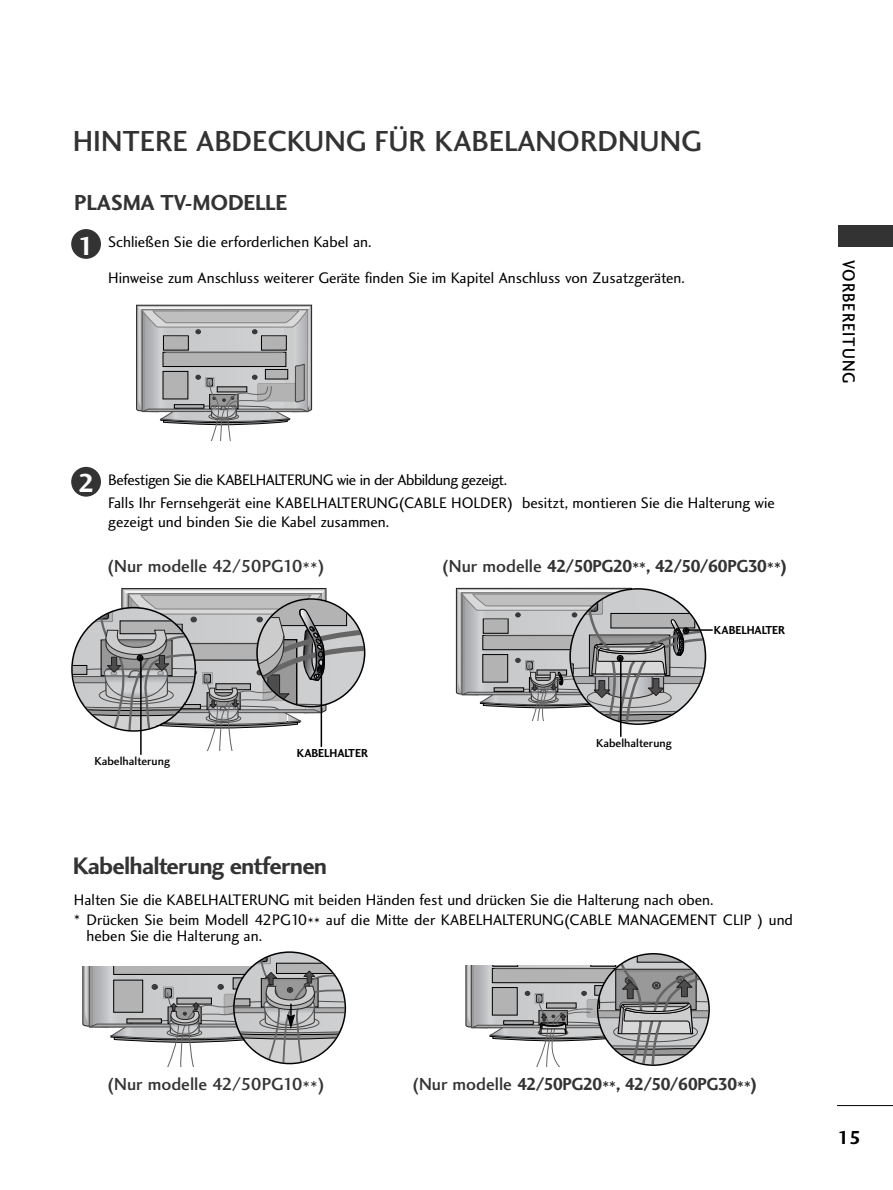
<style>
.page{position:relative;width:893px;height:1190px;background:#fff}
.page>*{position:absolute;margin:0;border:0;box-sizing:border-box;transform-origin:0 0}
.t1{font:30px "Charlotte Sans Medium Plain";color:#333}
.t2{font:27px "Charlotte Sans Bold Plain";color:#fff}
.t3{font:24.75px "Charlotte Sans Bold Plain";letter-spacing:-.03em;color:#333}
.t4{font:22.5px "Charlotte Sans Bold Plain";letter-spacing:-.01em;color:#333}
.t5{font:19.5px "Charlotte Sans Bold Plain";color:#000}
.t6{font:18px "Charlotte Sans Bold Plain";letter-spacing:-.03em;color:#333;scale:.95 1}
.t7{font:18px "Charlotte Sans Medium Plain";color:#333}
.t8{font:18px "Charlotte Sans Medium Plain";letter-spacing:.06em;color:#000;scale:.9 1}
.t9{font:15.75px/22.5px "Charlotte Sans Book Plain";color:#000}
.t10{font:12px "Charlotte Sans Medium Plain";color:#000}
.t11{font:12px "Charlotte Sans Bold Plain";color:#000;scale:.95 1}
.s1{font-family:"Charlotte Sans Medium Plain"}
</style>
<div class="page">
<hr style="left:837px;top:1105px;width:55px;height:1px;background:#000">
<div style="left:838px;top:225px;width:54px;height:22px;background:#333"></div>
<div style="left:71px;top:229px;width:30px;height:30px;background:#333;border-radius:50%"></div>
<svg style="left:136px;top:305px;width:176px;height:135px"></svg>
<div style="left:71px;top:467px;width:30px;height:29px;background:#333;border-radius:50%"></div>
<svg style="left:83px;top:951px;width:264px;height:115px"></svg>
<svg style="left:466px;top:954px;width:242px;height:112px"></svg>
<div style="left:597px;top:953px;width:112px;height:112px;border:2px solid #000;border-radius:50%"></div>
<hr style="left:620px;top:658px;width:1px;height:78px;background:#000">
<svg style="left:73px;top:588px;width:291px;height:162px"></svg>
<div style="left:137px;top:654px;width:6px;height:7px;border:2px solid #000;border-radius:50%"></div>
<hr style="left:140px;top:658px;width:2px;height:96px;background:#000">
<svg style="left:456px;top:588px;width:257px;height:135px"></svg>
<h1 class="t1" style="left:73px;top:129px;width:630px">HINTERE ABDECKUNG FÜR KABELANORDNUNG</h1>
<h3 class="t4" style="left:74px;top:193px;width:214px">PLASMA TV-MODELLE</h3>
<p class="t9" style="left:108px;top:232px;width:265px">Schließen Sie die erforderlichen Kabel an.</p>
<p class="t9" style="left:108px;top:268px;width:578px">Hinweise zum Anschluss weiterer Geräte finden Sie im Kapitel Anschluss von Zusatzgeräten.</p>
<h2 class="t2" style="left:78px;top:235px;width:18px">1</h2>
<h2 class="t2" style="left:78px;top:473px;width:18px">2</h2>
<p class="t9" style="left:108px;top:470px;width:668px">Befestigen Sie die KABELHALTERUNG wie in der Abbildung gezeigt.<br>Falls Ihr Fernsehgerät eine KABELHALTERUNG(CABLE HOLDER) besitzt, montieren Sie die Halterung wie</p>
<p class="t9" style="left:108px;top:512px;width:282px">gezeigt und binden Sie die Kabel zusammen.</p>
<p class="t7" style="left:107px;top:559px;width:219px">(Nur modelle 42/50PG10**)</p>
<p class="t6" style="left:442px;top:558px;width:365px"><span class="s1">(Nur modelle</span> 42/50PG20**, 42/50/60PG30**)</p>
<p class="t11" style="left:714px;top:625px;width:77px">KABELHALTER</p>
<p class="t10" style="left:95px;top:756px;width:77px">Kabelhalterung</p>
<p class="t11" style="left:297px;top:748px;width:77px">KABELHALTER</p>
<h3 class="t3" style="left:73px;top:856px;width:256px">Kabelhalterung entfernen</h3>
<p class="t10" style="left:596px;top:738px;width:77px">Kabelhalterung</p>
<p class="t9" style="left:74px;top:892px;width:720px;line-height:19.5px">Halten Sie die KABELHALTERUNG mit beiden Händen fest und drücken Sie die Halterung nach oben.<br>* Drücken Sie beim Modell 42PG10** auf die Mitte der KABELHALTERUNG(CABLE MANAGEMENT CLIP ) und</p>
<p class="t9" style="left:87px;top:926px;width:177px">heben Sie die Halterung an.</p>
<p class="t8" style="left:855px;top:260px;width:138px;rotate:90deg">VORBEREITUNG</p>
<p class="t7" style="left:107px;top:1077px;width:219px">(Nur modelle 42/50PG10**)</p>
<p class="t6" style="left:412px;top:1077px;width:365px"><span class="s1">(Nur modelle</span> 42/50PG20**, 42/50/60PG30**)</p>
<p class="t5" style="left:837px;top:1129px;width:25px">15</p>
</div>
